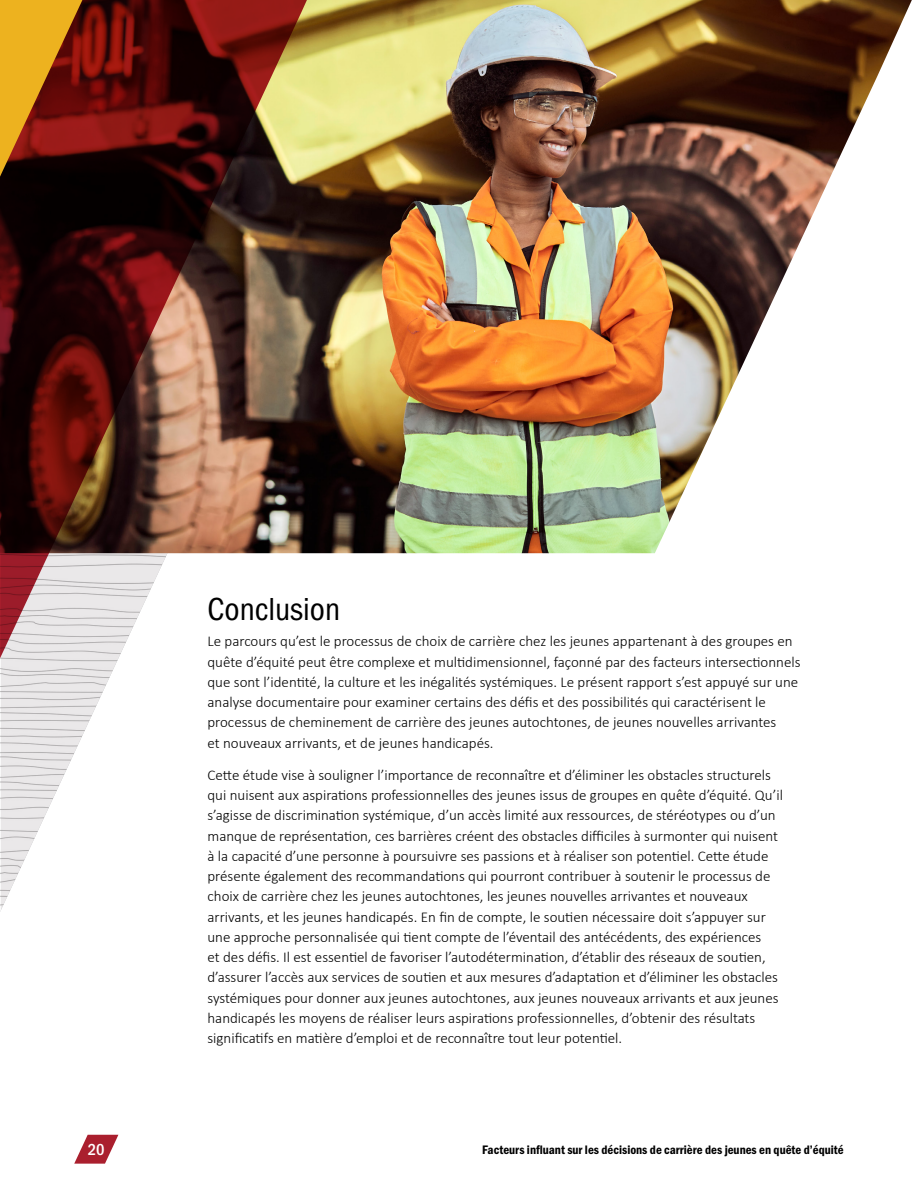
<style>
.page{position:relative;width:918px;height:1188px;background:#fff}
.page>*{position:absolute;margin:0;border:0;box-sizing:border-box;transform-origin:0 0}
.t1{font:33px "Franklin Gothic URW Cond";color:#000}
.t2{font:500 16.5px "Franklin Gothic URW Cond";color:#fff}
.Body_copy{font:300 15px/20.2px "Calibri";color:#000}
.t3{font:12.75px "Franklin Gothic URW Con Dem";color:#000}
</style>
<div class="page">
<svg style="left:74px;top:1134px;width:45px;height:30px"></svg>
<img style="left:1px;top:679px;width:108px;height:231px">
<img style="left:333px;top:0;width:579px;height:553px">
<svg style="left:0;top:0;width:333px;height:679px;background:#77554b"></svg>
<svg style="left:0;top:0;width:82px;height:177px;background:#a75f14"></svg>
<h2 class="t1" style="left:207px;top:586px;width:134px">Conclusion</h2>
<p class="Body_copy" style="left:207px;top:631px;width:595px">Le parcours qu’est le processus de choix de carrière chez les jeunes appartenant à des groupes en quête d’équité peut être complexe et multidimensionnel, façonné par des facteurs intersectionnels que sont l’identité, la culture et les inégalités systémiques. Le présent rapport s’est appuyé sur une analyse documentaire pour examiner certains des défis et des possibilités qui caractérisent le processus de cheminement de carrière des jeunes autochtones, de jeunes nouvelles arrivantes<br>et nouveaux arrivants, et de jeunes handicapés.</p>
<p class="Body_copy" style="left:207px;top:765px;width:577px">Cette étude vise à souligner l’importance de reconnaître et d’éliminer les obstacles structurels qui nuisent aux aspirations professionnelles des jeunes issus de groupes en quête d’équité. Qu’il s’agisse de discrimination systémique, d’un accès limité aux ressources, de stéréotypes ou d’un manque de représentation, ces barrières créent des obstacles difficiles à surmonter qui nuisent à la capacité d’une personne à poursuivre ses passions et à réaliser son potentiel. Cette étude présente également des recommandations qui pourront contribuer à soutenir le processus de choix de carrière chez les jeunes autochtones, les jeunes nouvelles arrivantes et nouveaux arrivants, et les jeunes handicapés. En fin de compte, le soutien nécessaire doit s’appuyer sur une approche personnalisée qui tient compte de l’éventail des antécédents, des expériences<br>et des défis. Il est essentiel de favoriser l’autodétermination, d’établir des réseaux de soutien, d’assurer l’accès aux services de soutien et aux mesures d’adaptation et d’éliminer les obstacles systémiques pour donner aux jeunes autochtones, aux jeunes nouveaux arrivants et aux jeunes handicapés les moyens de réaliser leurs aspirations professionnelles, d’obtenir des résultats significatifs en matière d’emploi et de reconnaître tout leur potentiel.</p>
<p class="t2" style="left:88px;top:1137px;width:18px">20</p>
<p class="t3" style="left:482px;top:1141px;width:363px">Facteurs influant sur les décisions de carrière des jeunes en quête d’équité</p>
</div>
